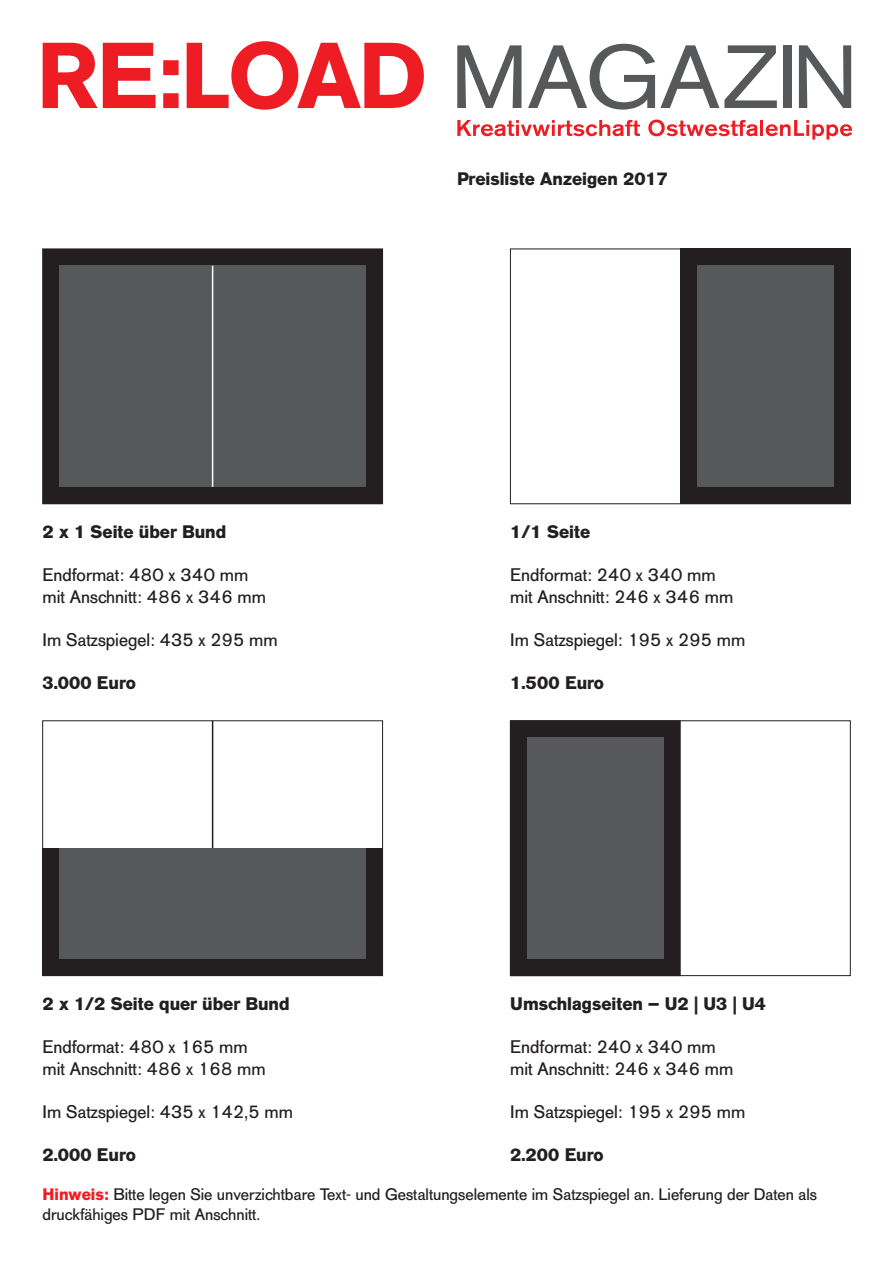
<style>
.page{position:relative;width:893px;height:1263px;background:#fff}
.page>*{position:absolute;margin:0;border:0;box-sizing:border-box;transform-origin:0 0}
.t1{font:18px/21.6px "AG Old Face";color:#231f20}
.t2{font:700 18px "AG Old Face";color:#231f20}
.t3{font:16.5px/19.6px "AG Old Face";color:#231f20}
.s1{font-weight:700;color:#ee1d23}
</style>
<div class="page">
<div style="left:43px;top:249px;width:339px;height:255px;background:#231f20"></div>
<div style="left:43px;top:249px;width:340px;height:255px;border:1px solid #231f20"></div>
<div style="left:60px;top:266px;width:306px;height:221px;background:#57585a"></div>
<hr style="left:212px;top:266px;width:1px;height:221px;background:#fff">
<hr style="left:212px;top:721px;width:1px;height:231px;background:#231f20">
<div style="left:511px;top:721px;width:169px;height:254px;background:#231f20"></div>
<div style="left:510px;top:721px;width:170px;height:255px;border:1px solid #231f20"></div>
<div style="left:527px;top:738px;width:136px;height:221px;background:#57585a"></div>
<div style="left:43px;top:848px;width:340px;height:128px;background:#231f20"></div>
<div style="left:60px;top:848px;width:306px;height:111px;background:#57585a"></div>
<div style="left:680px;top:249px;width:170px;height:255px;background:#231f20"></div>
<div style="left:697px;top:266px;width:136px;height:221px;background:#57585a"></div>
<svg style="left:43px;top:41px;width:381px;height:69px"></svg>
<svg style="left:457px;top:45px;width:64px;height:63px"></svg>
<svg style="left:528px;top:44px;width:249px;height:66px"></svg>
<div style="left:783px;top:45px;width:9px;height:63px;background:#57585a"></div>
<svg style="left:799px;top:45px;width:52px;height:63px"></svg>
<svg style="left:457px;top:120px;width:183px;height:16px"></svg>
<svg style="left:648px;top:120px;width:110px;height:16px"></svg>
<hr style="left:760px;top:120px;width:3px;height:16px;background:#ee1d23">
<svg style="left:766px;top:120px;width:86px;height:20px"></svg>
<p class="t2" style="left:43px;top:525px;width:185px">2 x 1 Seite über Bund</p>
<p class="t1" style="left:43px;top:566px;width:225px">Endformat: 480 x 340 mm mit Anschnitt: 486 x 346 mm</p>
<p class="t1" style="left:43px;top:631px;width:237px">Im Satzspiegel: 435 x 295 mm</p>
<p class="t2" style="left:43px;top:676px;width:95px">3.000 Euro</p>
<p class="t2" style="left:43px;top:997px;width:249px">2 x 1/2 Seite quer über Bund</p>
<p class="t1" style="left:43px;top:1038px;width:225px">Endformat: 480 x 165 mm mit Anschnitt: 486 x 168 mm</p>
<p class="t1" style="left:43px;top:1103px;width:252px">Im Satzspiegel: 435 x 142,5 mm</p>
<p class="t2" style="left:43px;top:1148px;width:95px">2.000 Euro</p>
<p class="t2" style="left:457px;top:172px;width:213px">Preisliste Anzeigen 2017</p>
<p class="t2" style="left:510px;top:525px;width:81px">1/1 Seite</p>
<p class="t1" style="left:510px;top:566px;width:225px">Endformat: 240 x 340 mm mit Anschnitt: 246 x 346 mm</p>
<p class="t1" style="left:510px;top:631px;width:237px">Im Satzspiegel: 195 x 295 mm</p>
<p class="t2" style="left:510px;top:676px;width:95px">1.500 Euro</p>
<p class="t2" style="left:510px;top:997px;width:257px">Umschlagseiten – U2 | U3 | U4</p>
<p class="t1" style="left:510px;top:1038px;width:225px">Endformat: 240 x 340 mm mit Anschnitt: 246 x 346 mm</p>
<p class="t1" style="left:510px;top:1103px;width:237px">Im Satzspiegel: 195 x 295 mm</p>
<p class="t2" style="left:510px;top:1148px;width:95px">2.200 Euro</p>
<p class="t3" style="left:43px;top:1187px;width:776px"><span class="s1">Hinweis:</span> Bitte legen Sie unverzichtbare Text- und Gestaltungselemente im Satzspiegel an. Lieferung der Daten als druckfähiges PDF mit Anschnitt.</p>
</div>
